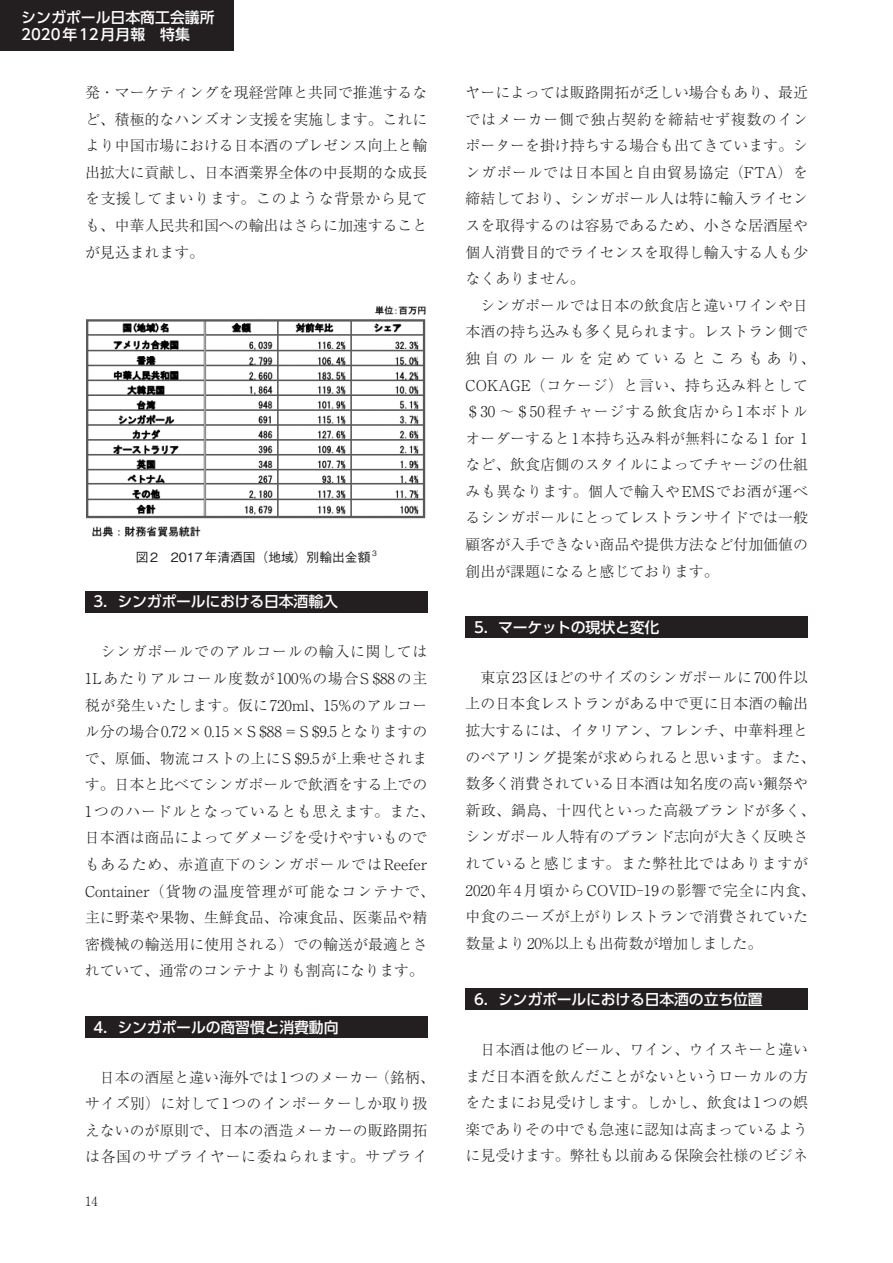
<style>
.page{position:relative;width:893px;height:1263px;background:#fff}
.page>*{position:absolute;margin:0;border:0;box-sizing:border-box;transform-origin:0 0}
.t1{font:300 14.85px/26.5px "Ryumin Pr 6";color:#231f20}
.t2{font:500 14.85px/17px "UD Shin Go Pr 6";letter-spacing:-.01em;color:#fff}
.t3{font:500 12.75px "Gothic BBB Pro";color:#231f20}
.t4{font:300 12.75px "Ryumin Pr 6";color:#231f20}
.t5{font:500 7.5px "Gothic BBB Pro";color:#231f20}
</style>
<div class="page">
<img style="left:87px;top:306px;width:339px;height:230px">
<div style="left:85px;top:591px;width:342px;height:21px;background:#231f20"></div>
<div style="left:85px;top:1016px;width:342px;height:21px;background:#231f20"></div>
<div style="left:466px;top:617px;width:342px;height:21px;background:#231f20"></div>
<div style="left:466px;top:989px;width:342px;height:21px;background:#231f20"></div>
<div style="left:0;top:0;width:234px;height:51px;background:#231f20"></div>
<p class="t2" style="left:21px;top:8px;width:195px">シンガポール日本商工会議所<br>2020年12月月報　特集</p>
<p class="t1" style="left:85px;top:78px;width:344px;text-align:justify">発・マーケティングを現経営陣と共同で推進するなど、積極的なハンズオン支援を実施します。これにより中国市場における日本酒のプレゼンス向上と輸出拡大に貢献し、日本酒業界全体の中長期的な成長を支援してまいります。このような背景から見ても、中華人民共和国への輸出はさらに加速することが見込まれます。</p>
<p class="t3" style="left:136px;top:547px;width:236px">図2　2017年清酒国（地域）別輸出金額</p>
<p class="t5" style="left:372px;top:547px;width:6px">3</p>
<p class="t2" style="left:93px;top:593px;width:246px">3．シンガポールにおける日本酒輸入</p>
<p class="t1" style="left:85px;top:638px;width:351px">　シンガポールでのアルコールの輸入に関しては<br>1Lあたりアルコール度数が100%の場合S $88の主税が発生いたします。仮に720ml、15%のアルコール分の場合0.72×0.15×S $88＝S $9.5となりますので、原価、物流コストの上にS $9.5が上乗せされます。日本と比べてシンガポールで飲酒をする上での<br>1つのハードルとなっているとも思えます。また、日本酒は商品によってダメージを受けやすいものでもあるため、赤道直下のシンガポールではReefer<br>Container（貨物の温度管理が可能なコンテナで、主に野菜や果物、生鮮食品、冷凍食品、医薬品や精密機械の輸送用に使用される）での輸送が最適とされていて、通常のコンテナよりも割高になります。</p>
<p class="t2" style="left:93px;top:1018px;width:247px">4．シンガポールの商習慣と消費動向</p>
<p class="t1" style="left:85px;top:1063px;width:351px">　日本の酒屋と違い海外では1つのメーカー（銘柄、サイズ別）に対して1つのインポーターしか取り扱えないのが原則で、日本の酒造メーカーの販路開拓は各国のサプライヤーに委ねられます。サプライ</p>
<p class="t4" style="left:85px;top:1191px;width:14px">14</p>
<p class="t1" style="left:466px;top:78px;width:351px">ヤーによっては販路開拓が乏しい場合もあり、最近ではメーカー側で独占契約を締結せず複数のインポーターを掛け持ちする場合も出てきています。シンガポールでは日本国と自由貿易協定（FTA）を締結しており、シンガポール人は特に輸入ライセンスを取得するのは容易であるため、小さな居酒屋や個人消費目的でライセンスを取得し輸入する人も少なくありません。<br>　シンガポールでは日本の飲食店と違いワインや日本酒の持ち込みも多く見られます。レストラン側で独自のルールを定めているところもあり、<br>COKAGE（コケージ）と言い、持ち込み料として＄30 〜＄50程チャージする飲食店から1本ボトルオーダーすると1本持ち込み料が無料になる1 for 1など、飲食店側のスタイルによってチャージの仕組みも異なります。個人で輸入やEMSでお酒が運べるシンガポールにとってレストランサイドでは一般顧客が入手できない商品や提供方法など付加価値の創出が課題になると感じております。</p>
<p class="t2" style="left:474px;top:618px;width:187px">5．マーケットの現状と変化</p>
<p class="t1" style="left:466px;top:663px;width:351px">　東京23区ほどのサイズのシンガポールに700件以上の日本食レストランがある中で更に日本酒の輸出拡大するには、イタリアン、フレンチ、中華料理とのペアリング提案が求められると思います。また、数多く消費されている日本酒は知名度の高い獺祭や新政、鍋島、十四代といった高級ブランドが多く、シンガポール人特有のブランド志向が大きく反映されていると感じます。また弊社比ではありますが<br>2020年4月頃からCOVID-19の影響で完全に内食、中食のニーズが上がりレストランで消費されていた数量より20%以上も出荷数が増加しました。</p>
<p class="t2" style="left:474px;top:990px;width:290px">6．シンガポールにおける日本酒の立ち位置</p>
<p class="t1" style="left:466px;top:1035px;width:344px;text-align:justify">　日本酒は他のビール、ワイン、ウイスキーと違いまだ日本酒を飲んだことがないというローカルの方をたまにお見受けします。しかし、飲食は1つの娯楽でありその中でも急速に認知は高まっているように見受けます。弊社も以前ある保険会社様のビジネ</p>
</div>
